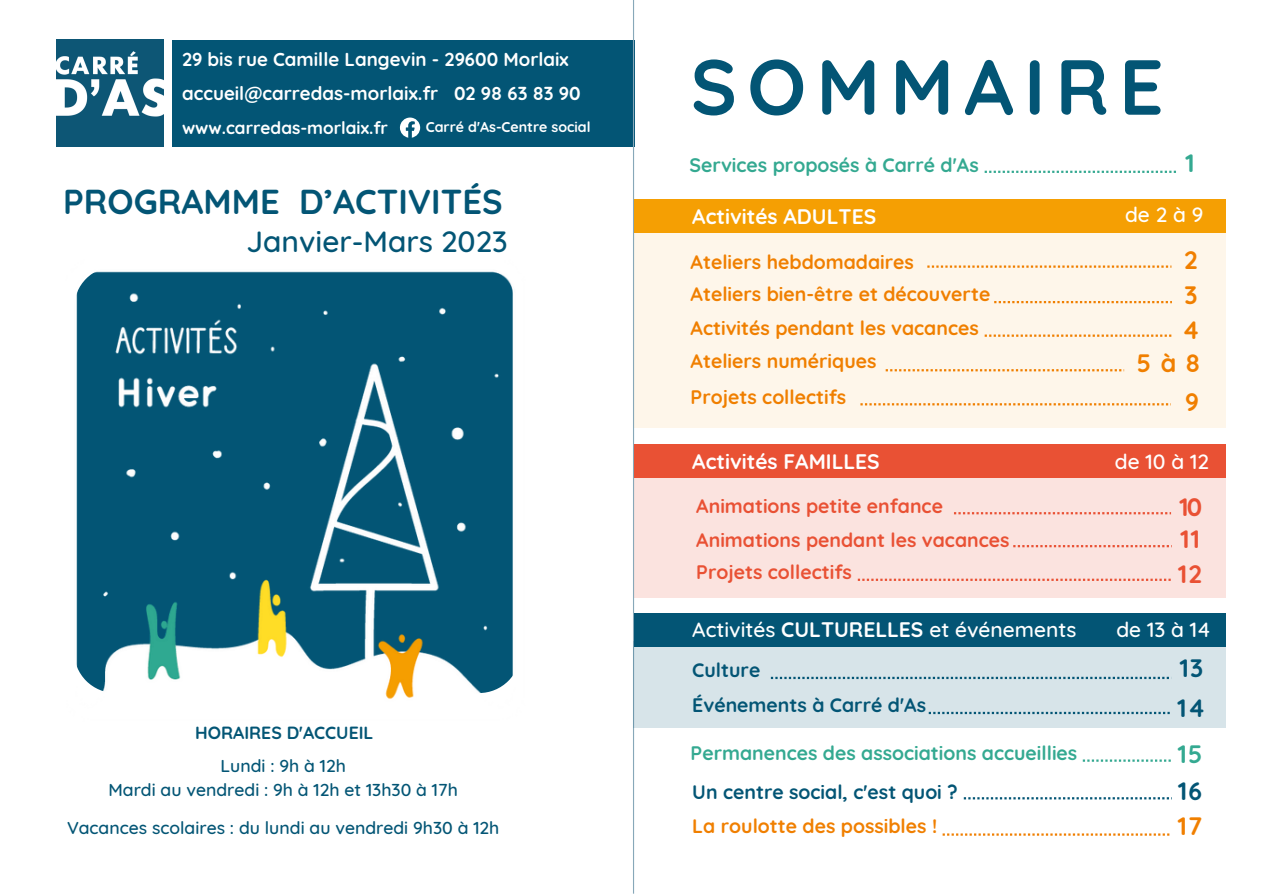
<style>
.page{position:relative;width:1263px;height:894px;background:#fff}
.page>*{position:absolute;margin:0;border:0;box-sizing:border-box;transform-origin:0 0}
.t1{font:700 77.7px "Quicksand";letter-spacing:.13em;color:#035575}
.t2{font:700 34.5px "Quicksand";color:#035575}
.t3{font:500 29.85px "Quicksand";color:#035575}
.t4{font:700 25.05px/34.5px "Quicksand";color:#f07f00;text-align:right}
.t5{font:700 25.05px/32.1px "Quicksand";color:#e95134}
.t6{font:700 25.05px/39.5px "Quicksand";color:#035575}
.t7{font:700 25.05px "Quicksand";color:#34a991}
.t8{font:500 21px "Quicksand";color:#fff}
.t9{font:700 21px "Quicksand";color:#fff}
.t10{font:700 19.5px "Quicksand";color:#f07f00}
.t11{font:700 19.5px "Quicksand";color:#e95134}
.t12{font:700 19.5px "Quicksand";color:#34a991}
.t13{font:700 19.5px/35px "Quicksand";color:#035575}
.t14{font:700 18.75px "Quicksand";color:#fff}
.t15{font:500 17.55px/24.5px "Quicksand";color:#035575;text-align:center}
.t16{font:700 17.55px "Quicksand";color:#035575}
.t17{font:700 17.25px "Quicksand";color:#fff}
.t18{font:700 14.25px "Quicksand";color:#fff}
.s1{font-weight:700}
</style>
<div class="page">
<div style="left:172px;top:40px;width:462px;height:107px;background:#035575"></div>
<svg style="left:400px;top:117px;width:20px;height:21px"></svg>
<img style="left:76px;top:271px;width:437px;height:428px">
<img style="left:57px;top:40px;width:107px;height:107px">
<hr style="left:633px;top:0;width:1px;height:893px;background:#87a8b9">
<div style="left:634px;top:224px;width:592px;height:204px;background:#fef6ea"></div>
<div style="left:634px;top:199px;width:592px;height:34px;background:#f59f03"></div>
<svg style="left:927px;top:265px;width:244px;height:3px"></svg>
<svg style="left:994px;top:301px;width:178px;height:2px"></svg>
<svg style="left:985px;top:334px;width:186px;height:3px"></svg>
<svg style="left:860px;top:403px;width:311px;height:2px"></svg>
<svg style="left:886px;top:369px;width:239px;height:2px"></svg>
<div style="left:634px;top:461px;width:592px;height:136px;background:#fbe3df"></div>
<div style="left:634px;top:444px;width:592px;height:34px;background:#e95134"></div>
<svg style="left:954px;top:512px;width:217px;height:2px"></svg>
<svg style="left:1013px;top:545px;width:159px;height:2px"></svg>
<svg style="left:964px;top:797px;width:208px;height:2px"></svg>
<div style="left:634px;top:641px;width:592px;height:87px;background:#d7e4e9"></div>
<div style="left:634px;top:612px;width:592px;height:34px;background:#035575"></div>
<svg style="left:985px;top:171px;width:191px;height:2px"></svg>
<svg style="left:771px;top:676px;width:401px;height:2px"></svg>
<svg style="left:929px;top:711px;width:241px;height:3px"></svg>
<svg style="left:943px;top:833px;width:226px;height:2px"></svg>
<svg style="left:858px;top:578px;width:313px;height:2px"></svg>
<svg style="left:1083px;top:759px;width:88px;height:2px"></svg>
<p class="t14" style="left:182px;top:47px;width:388px">29 bis rue Camille Langevin - 29600 Morlaix</p>
<p class="t14" style="left:182px;top:81px;width:400px">accueil@carredas-morlaix.fr 02 98 63 83 90</p>
<p class="t17" style="left:182px;top:116px;width:207px">www.carredas-morlaix.fr</p>
<p class="t18" style="left:426px;top:118px;width:166px">Carré d'As-Centre social</p>
<h2 class="t2" style="left:63px;top:180px;width:441px">PROGRAMME D’ACTIVITÉS</h2>
<h3 class="t3" style="left:247px;top:222px;width:263px">Janvier-Mars 2023</h3>
<p class="t16" style="left:195px;top:721px;width:180px">HORAIRES D'ACCUEIL</p>
<p class="t15" style="left:108px;top:752px;width:351px">Lundi : 9h à 12h<br>Mardi au vendredi : 9h à 12h et 13h30 à 17h</p>
<p class="t15" style="left:67px;top:814px;width:434px">Vacances scolaires : du lundi au vendredi 9h30 à 12h</p>
<h1 class="t1" style="left:691px;top:37px;width:475px">SOMMAIRE</h1>
<p class="t12" style="left:690px;top:152px;width:291px">Services proposés à Carré d'As</p>
<p class="t7" style="left:1185px;top:147px;width:11px">1</p>
<p class="t9" style="left:692px;top:202px;width:185px">Activités ADULTES</p>
<p class="t8" style="left:1125px;top:201px;width:80px">de2à9</p>
<p class="t10" style="left:691px;top:249px;width:225px">Ateliers hebdomadaires</p>
<p class="t10" style="left:691px;top:282px;width:301px">Ateliers bien-être et découverte</p>
<p class="t10" style="left:691px;top:315px;width:290px">Activités pendant les vacances</p>
<p class="t10" style="left:691px;top:349px;width:187px">Ateliers numériques</p>
<p class="t10" style="left:691px;top:385px;width:157px">Projets collectifs</p>
<p class="t4" style="left:1137px;top:242px;width:65px">2<br>3<br>4<br>5à8</p>
<p class="t4" style="left:1185px;top:384px;width:15px">9</p>
<p class="t9" style="left:692px;top:448px;width:189px">Activités FAMILLES</p>
<p class="t8" style="left:1115px;top:448px;width:96px">de 10 à 12</p>
<p class="t5" style="left:1179px;top:490px;width:24px">10<br>11</p>
<p class="t11" style="left:696px;top:493px;width:248px">Animations petite enfance</p>
<p class="t11" style="left:696px;top:527px;width:315px">Animations pendant les vacances</p>
<p class="t11" style="left:696px;top:559px;width:157px">Projets collectifs</p>
<p class="t5" style="left:1178px;top:557px;width:25px">12</p>
<p class="t8" style="left:692px;top:615px;width:386px">Activités <span class="s1">CULTURELLES</span> et événements</p>
<p class="t13" style="left:692px;top:652px;width:235px">Culture<br>Événements à Carré d'As</p>
<p class="t8" style="left:1116px;top:615px;width:96px">de 13 à 14</p>
<p class="t6" style="left:1177px;top:647px;width:30px">13<br>14</p>
<p class="t12" style="left:691px;top:740px;width:388px">Permanences des associations accueillies</p>
<p class="t7" style="left:1178px;top:737px;width:26px">15</p>
<p class="t13" style="left:692px;top:773px;width:267px">Un centre social, c'est quoi ?</p>
<p class="t6" style="left:1178px;top:770px;width:26px">16</p>
<p class="t10" style="left:692px;top:813px;width:246px">La roulotte des possibles !</p>
<p class="t4" style="left:1178px;top:808px;width:26px">17</p>
</div>
